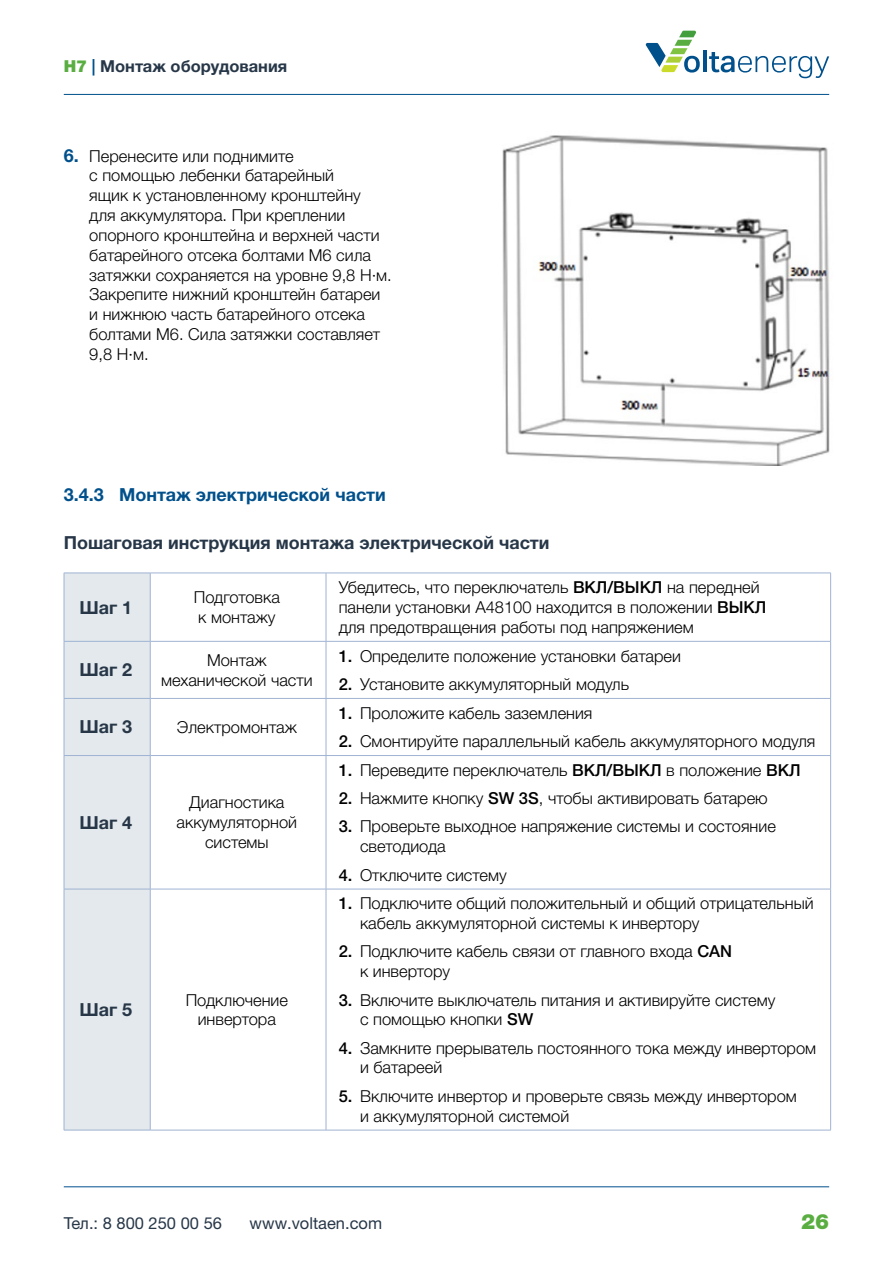
<style>
.page{position:relative;width:893px;height:1263px;background:#fff}
.page>*{position:absolute;margin:0;border:0;box-sizing:border-box;transform-origin:0 0}
.t1{font:900 21px "Helvetica Neue LTW1 G";color:#5aae41}
.t2{font:700 18px "Helvetica Neue LTW1 G";color:#273748}
.t3{font:700 18px "Helvetica Neue LTW1 G";color:#00508c}
.t4{font:300 16.5px/19.8px "Helvetica Neue LTW1 G";color:#000}
.t5{font:16.5px "Helvetica Neue LTW1 G";color:#273748}
.t6{font:700 16.5px "Helvetica Neue LTW1 G";color:#273748}
.s1{font-weight:900;color:#5aae41}
.s2{color:#00508c}
.s3{font-weight:700;font-size:18px;color:#00508c}
.s4{font-weight:500}
</style>
<div class="page">
<hr style="left:64px;top:94px;width:765px;height:1px;background:#00508c">
<hr style="left:64px;top:1186px;width:765px;height:1px;background:#00508c">
<svg style="left:646px;top:31px;width:54px;height:42px"></svg>
<hr style="left:703px;top:50px;width:4px;height:22px;background:#00508c">
<svg style="left:709px;top:52px;width:120px;height:26px"></svg>
<img style="left:502px;top:135px;width:328px;height:331px">
<div style="left:65px;top:574px;width:85px;height:556px;background:#e3e9ec"></div>
<hr style="left:64px;top:573px;width:86px;height:1px;background:#a0b3d3">
<hr style="left:64px;top:573px;width:1px;height:68px;background:#a0b3d3">
<hr style="left:150px;top:573px;width:176px;height:1px;background:#a0b3d3">
<hr style="left:150px;top:573px;width:1px;height:68px;background:#a0b3d3">
<hr style="left:326px;top:573px;width:505px;height:1px;background:#a0b3d3">
<hr style="left:326px;top:573px;width:1px;height:68px;background:#a0b3d3">
<hr style="left:830px;top:573px;width:1px;height:68px;background:#a0b3d3">
<hr style="left:64px;top:641px;width:86px;height:1px;background:#a0b3d3">
<hr style="left:64px;top:641px;width:1px;height:57px;background:#a0b3d3">
<hr style="left:150px;top:641px;width:176px;height:1px;background:#a0b3d3">
<hr style="left:150px;top:641px;width:1px;height:57px;background:#a0b3d3">
<hr style="left:326px;top:641px;width:505px;height:1px;background:#a0b3d3">
<hr style="left:326px;top:641px;width:1px;height:57px;background:#a0b3d3">
<hr style="left:830px;top:641px;width:1px;height:57px;background:#a0b3d3">
<hr style="left:326px;top:698px;width:505px;height:1px;background:#a0b3d3">
<hr style="left:326px;top:699px;width:1px;height:56px;background:#a0b3d3">
<hr style="left:830px;top:699px;width:1px;height:56px;background:#a0b3d3">
<hr style="left:64px;top:698px;width:86px;height:1px;background:#a0b3d3">
<hr style="left:64px;top:699px;width:1px;height:56px;background:#a0b3d3">
<hr style="left:150px;top:698px;width:176px;height:1px;background:#a0b3d3">
<hr style="left:150px;top:699px;width:1px;height:56px;background:#a0b3d3">
<hr style="left:326px;top:755px;width:505px;height:1px;background:#a0b3d3">
<hr style="left:326px;top:756px;width:1px;height:133px;background:#a0b3d3">
<hr style="left:830px;top:756px;width:1px;height:133px;background:#a0b3d3">
<hr style="left:64px;top:755px;width:86px;height:1px;background:#a0b3d3">
<hr style="left:64px;top:756px;width:1px;height:133px;background:#a0b3d3">
<hr style="left:150px;top:755px;width:176px;height:1px;background:#a0b3d3">
<hr style="left:150px;top:756px;width:1px;height:133px;background:#a0b3d3">
<hr style="left:326px;top:889px;width:505px;height:1px;background:#a0b3d3">
<hr style="left:64px;top:889px;width:86px;height:1px;background:#a0b3d3">
<hr style="left:64px;top:889px;width:1px;height:241px;background:#a0b3d3">
<hr style="left:150px;top:889px;width:176px;height:1px;background:#a0b3d3">
<hr style="left:150px;top:889px;width:1px;height:241px;background:#a0b3d3">
<hr style="left:326px;top:889px;width:1px;height:241px;background:#a0b3d3">
<hr style="left:830px;top:889px;width:1px;height:241px;background:#a0b3d3">
<hr style="left:64px;top:1130px;width:86px;height:1px;background:#a0b3d3">
<hr style="left:150px;top:1130px;width:176px;height:1px;background:#a0b3d3">
<hr style="left:326px;top:1130px;width:505px;height:1px;background:#a0b3d3">
<p class="t6" style="left:64px;top:56px;width:225px"><span class="s1">H7</span> <span class="s2">|</span> Монтаж оборудования</p>
<p class="t4" style="left:89px;top:146px;width:304px;text-indent:-26px"><span class="s3">6.</span> Перенесите или поднимите<br>с помощью лебенки батарейный<br>ящик к установленному кронштейну<br>для аккумулятора. При креплении опорного кронштейна и верхней части батарейного отсека болтами М6 сила затяжки сохраняется на уровне 9,8 Н·м.<br>Закрепите нижний кронштейн батареи и нижнюю часть батарейного отсека болтами М6. Сила затяжки составляет<br>9,8 Н·м.</p>
<p class="t3" style="left:64px;top:483px;width:323px">3.4.3 Монтаж электрической части</p>
<p class="t2" style="left:64px;top:531px;width:487px">Пошаговая инструкция монтажа электрической части</p>
<p class="t2" style="left:79px;top:596px;width:54px">Шаг 1</p>
<p class="t4" style="left:194px;top:587px;width:88px">Подготовка к монтажу</p>
<p class="t4" style="left:339px;top:577px;width:429px">Убедитесь, что переключатель <span class="s4">ВКЛ/ВЫКЛ</span> на передней панели установки А48100 находится в положении <span class="s4">ВЫКЛ </span>для предотвращения работы под напряжением</p>
<p class="t2" style="left:79px;top:659px;width:54px">Шаг 2</p>
<p class="t4" style="left:161px;top:650px;width:153px;text-align:center">Монтаж механической части</p>
<p class="t4" style="left:339px;top:646px;width:344px"><span class="s4">1.</span> Определите положение установки батареи</p>
<p class="t4" style="left:339px;top:674px;width:292px"><span class="s4">2.</span> Установите аккумуляторный модуль</p>
<p class="t2" style="left:79px;top:716px;width:54px">Шаг 3</p>
<p class="t4" style="left:177px;top:717px;width:122px">Электромонтаж</p>
<p class="t2" style="left:79px;top:811px;width:54px">Шаг 4</p>
<p class="t4" style="left:177px;top:792px;width:122px;text-align:center">Диагностика аккумуляторной системы</p>
<p class="t2" style="left:79px;top:998px;width:54px">Шаг 5</p>
<p class="t4" style="left:186px;top:990px;width:104px;text-align:center">Подключение инвертора</p>
<p class="t4" style="left:339px;top:703px;width:255px"><span class="s4">1.</span> Проложите кабель заземления</p>
<p class="t4" style="left:339px;top:731px;width:478px"><span class="s4">2.</span> Смонтируйте параллельный кабель аккумуляторного модуля</p>
<p class="t4" style="left:339px;top:760px;width:463px"><span class="s4">1.</span> Переведите переключатель <span class="s4">ВКЛ/ВЫКЛ</span> в положение <span class="s4">ВКЛ</span></p>
<p class="t4" style="left:339px;top:788px;width:431px"><span class="s4">2.</span> Нажмите кнопку <span class="s4">SW 3S</span>, чтобы активировать батарею</p>
<p class="t4" style="left:360px;top:816px;width:417px;text-indent:-21px"><span class="s4">3.</span> Проверьте выходное напряжение системы и состояние светодиода</p>
<p class="t4" style="left:339px;top:865px;width:170px"><span class="s4">4.</span> Отключите систему</p>
<p class="t4" style="left:360px;top:893px;width:455px;text-indent:-21px"><span class="s4">1.</span> Подключите общий положительный и общий отрицательный кабель аккумуляторной системы к инвертору</p>
<p class="t4" style="left:360px;top:941px;width:373px;text-indent:-21px"><span class="s4">2.</span> Подключите кабель связи от главного входа <span class="s4">CAN </span>к инвертору</p>
<p class="t4" style="left:360px;top:990px;width:417px;text-indent:-21px"><span class="s4">3.</span> Включите выключатель питания и активируйте систему с помощью кнопки <span class="s4">SW</span></p>
<p class="t4" style="left:360px;top:1038px;width:458px;text-indent:-21px"><span class="s4">4.</span> Замкните прерыватель постоянного тока между инвертором и батареей</p>
<p class="t4" style="left:360px;top:1086px;width:438px;text-indent:-21px"><span class="s4">5.</span> Включите инвертор и проверьте связь между инвертором и аккумуляторной системой</p>
<p class="t5" style="left:64px;top:1213px;width:160px">Тел.: 8 800 250 00 56</p>
<p class="t5" style="left:250px;top:1213px;width:134px">www.voltaen.com</p>
<p class="t1" style="left:801px;top:1209px;width:30px">26</p>
</div>
